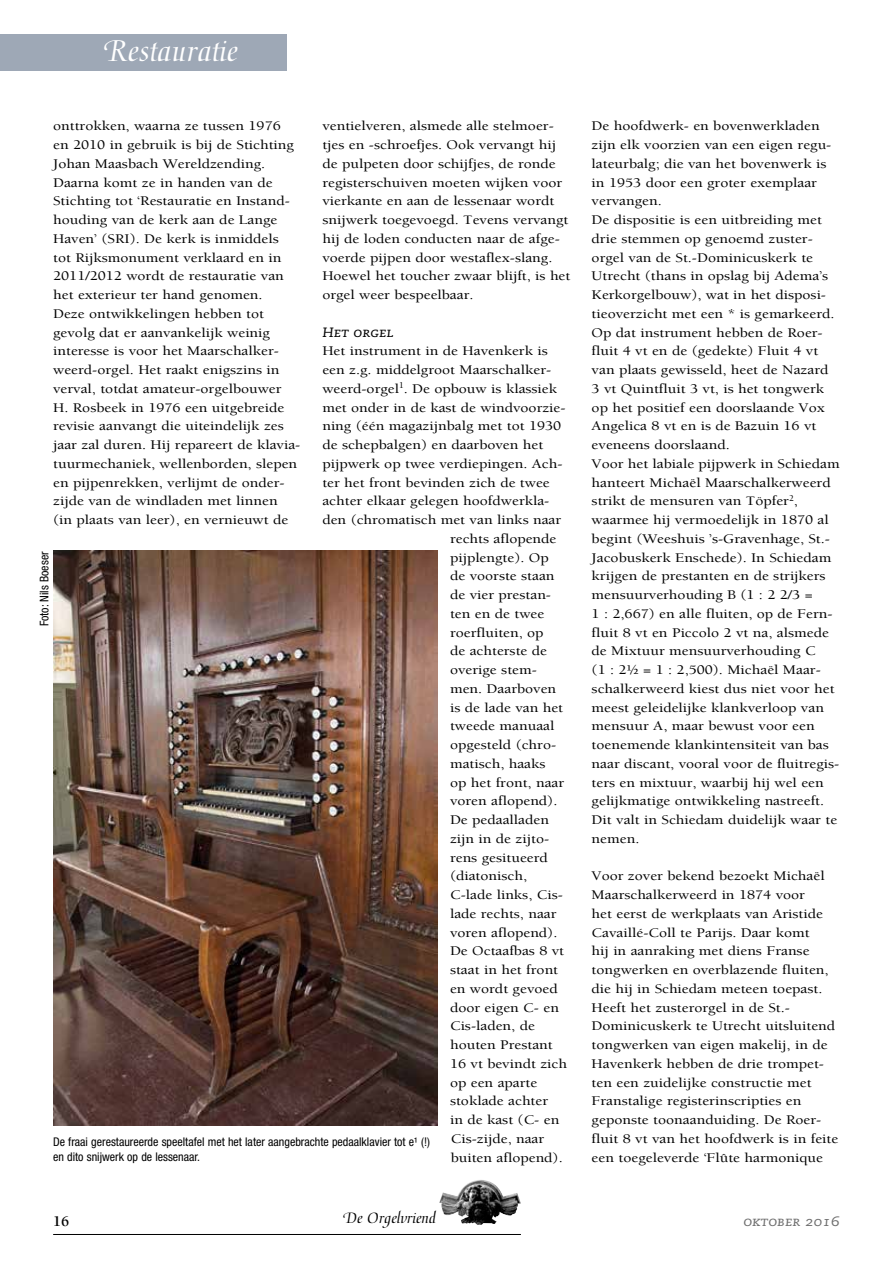
<style>
.page{position:relative;width:893px;height:1263px;background:#fff}
.page>*{position:absolute;margin:0;border:0;box-sizing:border-box;transform-origin:0 0}
.t1{font:33px "Medici Script";color:#fff}
.t2{font:16.5px "Medici Script";color:#000}
.t3{font:700 15px "Berkeley Orgelvriend";color:#000}
.t4{font:13.5px/18.8px "Berkeley Orgelvriend";color:#000;scale:1.15 1}
.t5{font:13.5px "Caecilia Italic SC";color:#6e6e6e;scale:1.15 1}
.t6{font:13.5px "Caecilia Italic SC";color:#000;scale:1.15 1}
.t7{font:condensed 12px/15px "Helvetica Neue";color:#000}
</style>
<div class="page">
<img style="left:439px;top:1180px;width:82px;height:45px">
<hr style="left:53px;top:1234px;width:468px;height:1px;background:#000">
<div style="left:53px;top:34px;width:234px;height:36px;background:#9ea8b6"></div>
<div style="left:0;top:34px;width:53px;height:36px;background:#9ea8b6"></div>
<img style="left:53px;top:550px;width:384px;height:576px">
<h1 class="t1" style="left:96px;top:32px;width:151px">Orgelhistorie</h1>
<h1 class="t1" style="left:104px;top:32px;width:135px">Restauratie</h1>
<p class="t4" style="left:53px;top:117px;width:216px">onttrokken, waarna ze tussen 1976<br>en 2010 in gebruik is bij de Stichting Johan Maasbach Wereldzending.<br>Daarna komt ze in handen van de Stichting tot ‘Restauratie en Instand&shy;houding van de kerk aan de Lange Haven’ (SRI). De kerk is inmiddels<br>tot Rijksmonument verklaard en in 2011/2012 wordt de restauratie van het exterieur ter hand genomen.<br>Deze ontwikkelingen hebben tot gevolg dat er aanvankelijk weinig interesse is voor het Maarschalker&shy;weerd-orgel. Het raakt enigszins in verval, totdat amateur-orgelbouwer<br>H. Rosbeek in 1976 een uitgebreide revisie aanvangt die uiteindelijk zes jaar zal duren. Hij repareert de klavia&shy;tuurmechaniek, wellenborden, slepen en pijpenrekken, verlijmt de onder&shy;zijde van de windladen met linnen<br>(in plaats van leer), en vernieuwt de</p>
<p class="t4" style="left:322px;top:117px;width:217px">ventielveren, alsmede alle stelmoer&shy;tjes en -schroefjes. Ook vervangt hij de pulpeten door schijfjes, de ronde registerschuiven moeten wijken voor vierkante en aan de lessenaar wordt snijwerk toegevoegd. Tevens vervangt hij de loden conducten naar de afge&shy;voerde pijpen door westaflex-slang.<br>Hoewel het toucher zwaar blijft, is het orgel weer bespeelbaar.</p>
<p class="t6" style="left:322px;top:324px;width:63px">Het orgel</p>
<p class="t4" style="left:322px;top:342px;width:197px">Het instrument in de Havenkerk is</p>
<p class="t4" style="left:322px;top:361px;width:200px">een z.g. middelgroot Maarschalker-</p>
<p class="t4" style="left:322px;top:379px;width:206px">weerd-orgel<sup>1</sup>. De opbouw is klassiek</p>
<p class="t4" style="left:322px;top:398px;width:213px">met onder in de kast de windvoorzie-</p>
<p class="t4" style="left:322px;top:417px;width:209px">ning (één magazijnbalg met tot 1930</p>
<p class="t4" style="left:322px;top:436px;width:194px">de schepbalgen) en daarboven het</p>
<p class="t4" style="left:322px;top:454px;width:210px">pijpwerk op twee verdiepingen. Ach-</p>
<p class="t4" style="left:322px;top:473px;width:199px">ter het front bevinden zich de twee</p>
<p class="t4" style="left:322px;top:492px;width:199px">achter elkaar gelegen hoofdwerkla-</p>
<p class="t4" style="left:322px;top:511px;width:209px">den (chromatisch met van links naar</p>
<p class="t4" style="left:450px;top:529px;width:94px">rechts aflopende</p>
<p class="t4" style="left:450px;top:548px;width:87px">pijplengte). Op</p>
<p class="t4" style="left:450px;top:567px;width:92px">de voorste staan</p>
<p class="t4" style="left:450px;top:586px;width:89px">de vier prestan-</p>
<p class="t4" style="left:450px;top:604px;width:84px">ten en de twee</p>
<p class="t4" style="left:450px;top:623px;width:83px">roerfluiten, op</p>
<p class="t4" style="left:450px;top:642px;width:86px">de achterste de</p>
<p class="t4" style="left:450px;top:661px;width:77px">overige stem-</p>
<p class="t4" style="left:450px;top:679px;width:94px">men. Daarboven</p>
<p class="t4" style="left:450px;top:698px;width:100px">is de lade van het</p>
<p class="t4" style="left:450px;top:717px;width:92px">tweede manuaal</p>
<p class="t4" style="left:450px;top:736px;width:94px">opgesteld (chro-</p>
<p class="t4" style="left:450px;top:754px;width:85px">matisch, haaks</p>
<p class="t4" style="left:450px;top:773px;width:101px">op het front, naar</p>
<p class="t4" style="left:450px;top:792px;width:95px">voren aflopend).</p>
<p class="t4" style="left:450px;top:811px;width:88px">De pedaalladen</p>
<p class="t4" style="left:450px;top:829px;width:88px">zijn in de zijto-</p>
<p class="t4" style="left:450px;top:848px;width:87px">rens gesitueerd</p>
<p class="t4" style="left:450px;top:867px;width:69px">(diatonisch,</p>
<p class="t4" style="left:450px;top:886px;width:100px">C-lade links, Cis-</p>
<p class="t4" style="left:450px;top:904px;width:94px">lade rechts, naar</p>
<p class="t4" style="left:450px;top:923px;width:95px">voren aflopend).</p>
<p class="t4" style="left:450px;top:942px;width:101px">De Octaafbas 8 vt</p>
<p class="t4" style="left:450px;top:961px;width:96px">staat in het front</p>
<p class="t4" style="left:450px;top:979px;width:95px">en wordt gevoed</p>
<p class="t4" style="left:450px;top:998px;width:96px">door eigen C- en</p>
<p class="t4" style="left:450px;top:1017px;width:75px">Cis-laden, de</p>
<p class="t4" style="left:450px;top:1036px;width:91px">houten Prestant</p>
<p class="t4" style="left:450px;top:1054px;width:103px">16 vt bevindt zich</p>
<p class="t4" style="left:450px;top:1073px;width:77px">op een aparte</p>
<p class="t4" style="left:450px;top:1092px;width:87px">stoklade achter</p>
<p class="t4" style="left:450px;top:1111px;width:97px">in de kast (C- en</p>
<p class="t4" style="left:451px;top:1129px;width:83px">Cis-zijde, naar</p>
<p class="t4" style="left:451px;top:1148px;width:99px">buiten aflopend).</p>
<p class="t7" style="left:37px;top:626px;width:76px;rotate:-90deg">Foto: Nils Boeser</p>
<p class="t7" style="left:53px;top:1134px;width:378px">De fraai gerestaureerde speeltafel met het later aangebrachte pedaalklavier tot e¹ (!) en dito snijwerk op de lessenaar.</p>
<p class="t4" style="left:592px;top:117px;width:217px">De hoofdwerk- en bovenwerkladen zijn elk voorzien van een eigen regu&shy;lateurbalg; die van het bovenwerk is in 1953 door een groter exemplaar vervangen.<br>De dispositie is een uitbreiding met drie stemmen op genoemd zuster&shy;orgel van de St.-Dominicuskerk te Utrecht (thans in opslag bij Adema’s Kerkorgelbouw), wat in het disposi&shy;tieoverzicht met een * is gemarkeerd.<br>Op dat instrument hebben de Roer&shy;fluit 4 vt en de (gedekte) Fluit 4 vt van plaats gewisseld, heet de Nazard 3 vt Quintfluit 3 vt, is het tongwerk op het positief een doorslaande Vox Angelica 8 vt en is de Bazuin 16 vt eveneens doorslaand.<br>Voor het labiale pijpwerk in Schiedam hanteert Michaël Maarschalkerweerd strikt de mensuren van Töpfer<sup>2</sup>, waarmee hij vermoedelijk in 1870 al begint (Weeshuis ’s-Gravenhage, St.- Jacobuskerk Enschede). In Schiedam krijgen de prestanten en de strijkers mensuurverhouding B (1 : 2 2/3 =<br>1 : 2,667) en alle fluiten, op de Fern&shy;fluit 8 vt en Piccolo 2 vt na, alsmede de Mixtuur mensuurverhouding C<br>(1 : 2½ = 1 : 2,500). Michaël Maar&shy;schalkerweerd kiest dus niet voor het meest geleidelijke klankverloop van mensuur A, maar bewust voor een toenemende klankintensiteit van bas naar discant, vooral voor de fluitregis&shy;ters en mixtuur, waarbij hij wel een gelijkmatige ontwikkeling nastreeft.<br>Dit valt in Schiedam duidelijk waar te nemen.</p>
<p class="t4" style="left:592px;top:867px;width:216px">Voor zover bekend bezoekt Michaël Maarschalkerweerd in 1874 voor<br>het eerst de werkplaats van Aristide Cavaillé-Coll te Parijs. Daar komt<br>hij in aanraking met diens Franse tongwerken en overblazende fluiten, die hij in Schiedam meteen toepast.<br>Heeft het zusterorgel in de St.- Dominicuskerk te Utrecht uitsluitend tongwerken van eigen makelij, in de Havenkerk hebben de drie trompet&shy;ten een zuidelijke constructie met Franstalige registerinscripties en geponste toonaanduiding. De Roer&shy;fluit 8 vt van het hoofdwerk is in feite een toegeleverde ‘Flûte harmonique</p>
<p class="t3" style="left:53px;top:1213px;width:18px">16</p>
<p class="t2" style="left:344px;top:1209px;width:94px">De Orgelvriend</p>
<p class="t5" style="left:743px;top:1214px;width:85px">oktober 2016</p>
</div>
